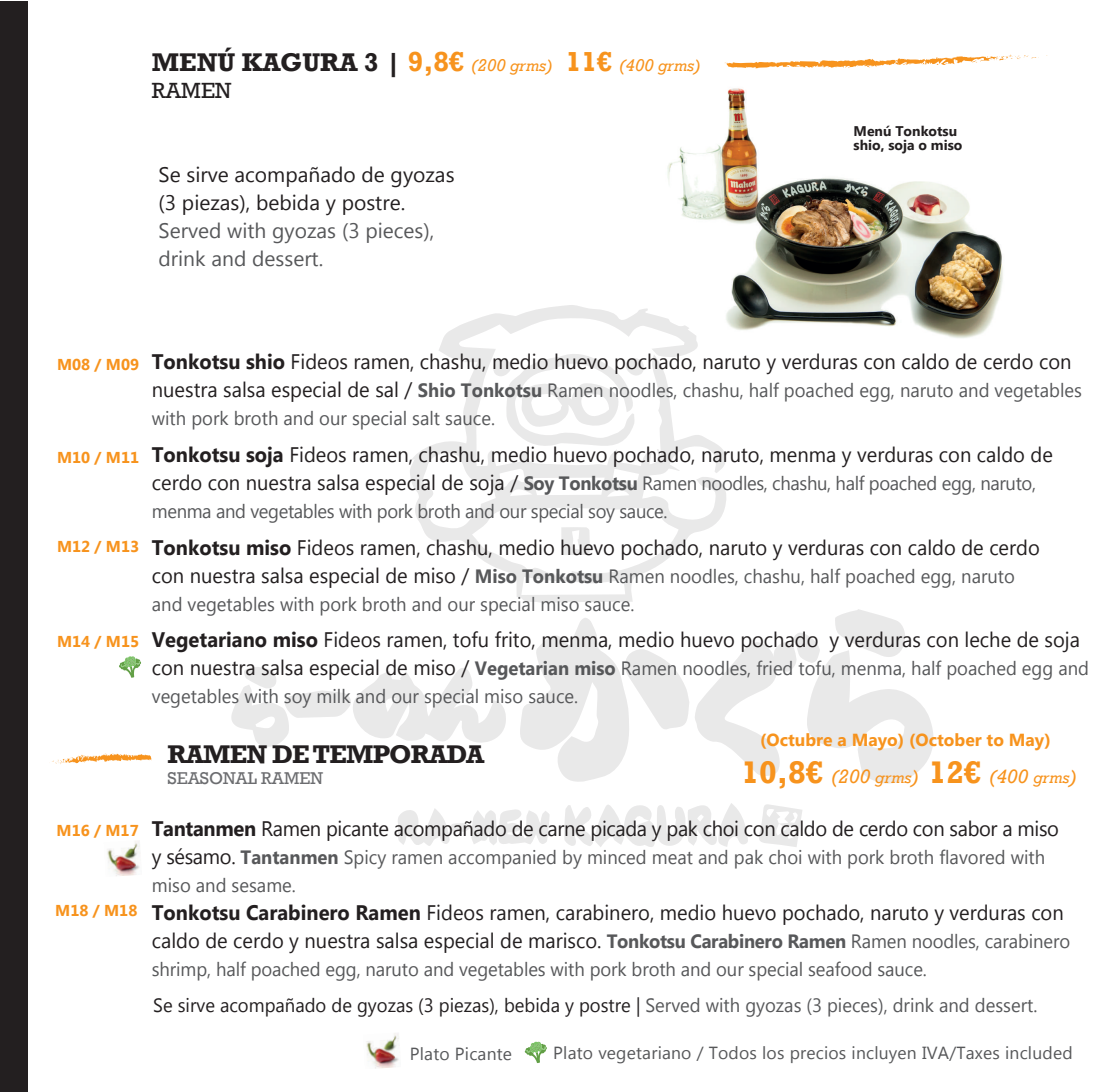
<style>
.page{position:relative;width:1117px;height:1092px;background:#fff}
.page>*{position:absolute;margin:0;border:0;box-sizing:border-box;transform-origin:0 0}
.t1{font:700 26.25px "Rockwell";color:#231f20}
.t2{font:700 26.25px "Rockwell";letter-spacing:-.035em;color:#231f20}
.t3{font:22.57px "Rockwell";color:#231f20}
.t4{font:21px/28px "Myanmar Text";color:#231f20;scale:.96 1}
.t5{font:21px/28px "Myanmar Text";color:#231f20}
.t6{font:21px/28px "Myanmar Text";color:#57585a}
.t7{font:italic 19.95px "Rockwell";color:#f7931d}
.t8{font:19.25px/28px "Myanmar Text";color:#57585a;scale:.96 1}
.t9{font:19.25px/28px "Myanmar Text";letter-spacing:-.02em;color:#57585a;scale:.96 1}
.t10{font:17.5px "Myanmar Text";letter-spacing:.01em;color:#57585a}
.t11{font:700 17.5px "Myanmar Text";color:#f7931d}
.t12{font:17.5px "Rockwell";color:#6c6d70}
.t13{font:700 15.75px "Myanmar Text";color:#f7931d}
.t14{font:700 14px/14px "Myanmar Text";color:#231f20}
.s1{font-size:28.18px;color:#f7931d}
.s2{font-weight:400;font-style:italic;font-size:17.5px;color:#f7931d}
.s3{font-weight:400;font-style:italic;font-size:15.75px;color:#f7931d}
.s4{font-weight:700}
.s5{font-size:21px;color:#231f20}
.s6{font-weight:700;font-style:normal;font-size:32.02px}
.s7{font-size:15.75px}
.s8{font-weight:700;font-size:19.25px;color:#57585a}
.s9{font-size:19.25px;color:#57585a}
.s10{color:#231f20}
</style>
<div class="page">
<img style="left:667px;top:88px;width:336px;height:250px">
<svg style="left:759px;top:804px;width:43px;height:43px"></svg>
<svg style="left:564px;top:803px;width:184px;height:44px"></svg>
<svg style="left:520px;top:609px;width:413px;height:175px"></svg>
<svg style="left:231px;top:667px;width:275px;height:80px"></svg>
<svg style="left:398px;top:809px;width:151px;height:37px"></svg>
<svg style="left:410px;top:305px;width:319px;height:298px"></svg>
<svg style="left:504px;top:350px;width:139px;height:98px"></svg>
<div style="left:493px;top:359px;width:18px;height:17px;background:#e9e9e9;border-radius:8px"></div>
<svg style="left:561px;top:527px;width:28px;height:28px"></svg>
<div style="left:0;top:1px;width:27px;height:1090px;background:#231f20"></div>
<svg style="left:52px;top:753px;width:100px;height:11px"></svg>
<svg style="left:524px;top:1041px;width:22px;height:22px"></svg>
<svg style="left:119px;top:656px;width:22px;height:21px"></svg>
<svg style="left:724px;top:55px;width:313px;height:14px"></svg>
<img style="left:366px;top:1033px;width:34px;height:36px">
<img style="left:107px;top:841px;width:33px;height:35px">
<h1 class="t1" style="left:152px;top:46px;width:550px">MENÚ KAGURA 3 | <span class="s1">9,8€</span> <span class="s2">(200</span> <span class="s3">grms</span><span class="s2">)</span> <span class="s1">11€</span> <span class="s2">(400</span> <span class="s3">grms</span><span class="s2">)</span></h1>
<p class="t3" style="left:152px;top:76px;width:81px">RAMEN</p>
<p class="t5" style="left:158px;top:160px;width:297px">Se sirve acompañado de gyozas (3 piezas), bebida y postre.</p>
<p class="t6" style="left:158px;top:216px;width:277px">Served with gyozas (3 pieces), drink and dessert.</p>
<p class="t14" style="left:853px;top:124px;width:110px">Menú Tonkotsu shio, soja o miso</p>
<p class="t13" style="left:57px;top:355px;width:84px">M08 / M09</p>
<p class="t13" style="left:57px;top:448px;width:84px">M10 / M11</p>
<p class="t13" style="left:57px;top:537px;width:84px">M12 / M13</p>
<p class="t13" style="left:57px;top:632px;width:84px">M14 / M15</p>
<p class="t13" style="left:57px;top:821px;width:84px">M16 / M17</p>
<p class="t13" style="left:55px;top:901px;width:84px">M18 / M18</p>
<p class="t4" style="left:152px;top:348px;width:959px"><span class="s4">Tonkotsu shio</span> Fideos ramen, chashu, medio huevo pochado, naruto y verduras con caldo de cerdo con</p>
<p class="t8" style="left:152px;top:376px;width:970px"><span class="s5">nuestra salsa especial de sal /</span> <span class="s4">Shio Tonkotsu</span> Ramen noodles, chashu, half poached egg, naruto and vegetables with pork broth and our special salt sauce.</p>
<p class="t4" style="left:152px;top:440px;width:939px"><span class="s4">Tonkotsu soja</span> Fideos ramen, chashu, medio huevo pochado, naruto, menma y verduras con caldo de</p>
<p class="t9" style="left:152px;top:469px;width:922px"><span class="s5">cerdo con nuestra salsa especial de soja /</span> <span class="s4">Soy Tonkotsu</span> Ramen noodles, chashu, half poached egg, naruto, menma and vegetables with pork broth and our special soy sauce.</p>
<p class="t4" style="left:152px;top:533px;width:926px"><span class="s4">Tonkotsu miso</span> Fideos ramen, chashu, medio huevo pochado, naruto y verduras con caldo de cerdo</p>
<p class="t8" style="left:152px;top:562px;width:900px"><span class="s5">con nuestra salsa especial de miso /</span> <span class="s4">Miso Tonkotsu</span> Ramen noodles, chashu, half poached egg, naruto and vegetables with pork broth and our special miso sauce.</p>
<p class="t4" style="left:152px;top:626px;width:968px"><span class="s4">Vegetariano miso</span> Fideos ramen, tofu frito, menma, medio huevo pochado y verduras con leche de soja</p>
<p class="t8" style="left:152px;top:654px;width:977px"><span class="s5">con nuestra salsa especial de miso /</span> <span class="s4">Vegetarian miso</span> Ramen noodles, fried tofu, menma, half poached egg and vegetables with soy milk and our special miso sauce.</p>
<h1 class="t2" style="left:167px;top:738px;width:318px">RAMEN DE TEMPORADA</h1>
<p class="t12" style="left:167px;top:767px;width:157px">SEASONAL RAMEN</p>
<p class="t7" style="left:741px;top:764px;width:337px"><span class="s6">10,8€</span> (200 <span class="s7">grms</span>) <span class="s6">12€</span> (400 <span class="s7">grms</span>)</p>
<p class="t4" style="left:152px;top:814px;width:946px"><span class="s4">Tantanmen</span> Ramen picante acompañado de carne picada y pak choi con caldo de cerdo con sabor a miso</p>
<p class="t8" style="left:152px;top:843px;width:931px"><span class="s5">y sésamo.</span> <span class="s4">Tantanmen</span> Spicy ramen accompanied by minced meat and pak choi with pork broth flavored with miso and sesame.</p>
<p class="t4" style="left:152px;top:898px;width:958px"><span class="s4">Tonkotsu Carabinero Ramen</span> Fideos ramen, carabinero, medio huevo pochado, naruto y verduras con caldo de cerdo y nuestra salsa especial de marisco. <span class="s8">Tonkotsu Carabinero Ramen</span> <span class="s9">Ramen noodles, carabinero</span></p>
<p class="t8" style="left:152px;top:951px;width:923px;line-height:35.7px">shrimp, half poached egg, naruto and vegetables with pork broth and our special seafood sauce.<br><span class="s10">Se sirve acompañado de gyozas (3 piezas), bebida y postre |</span> Served with gyozas (3 pieces), drink and dessert.</p>
<p class="t11" style="left:760px;top:729px;width:292px">(Octubre a Mayo) (October to May)</p>
<p class="t10" style="left:409px;top:1043px;width:104px">Plato Picante</p>
<p class="t10" style="left:553px;top:1042px;width:521px">Plato vegetariano / Todos los precios incluyen IVA/Taxes included</p>
</div>
